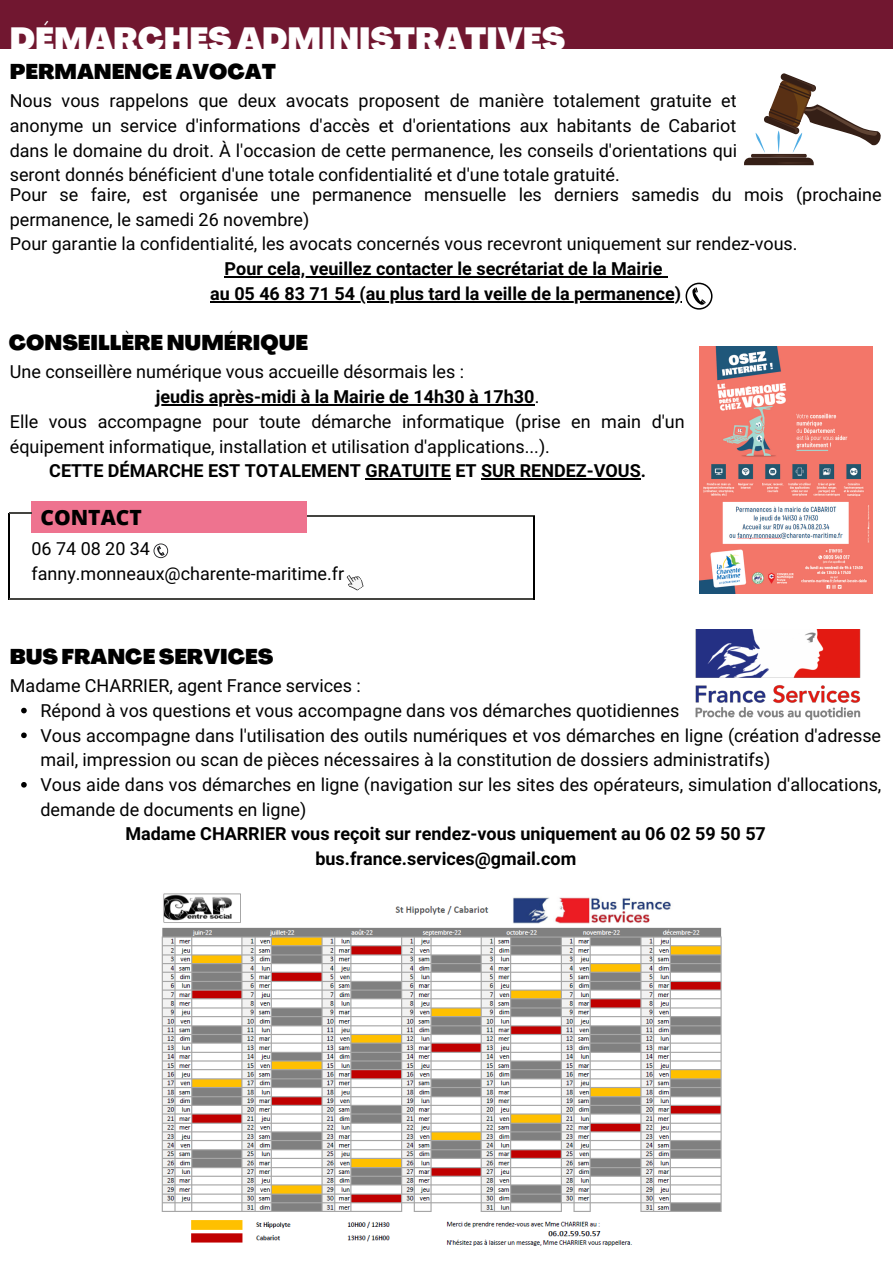
<style>
.page{position:relative;width:893px;height:1264px;background:#fff}
.page>*{position:absolute;margin:0;border:0;box-sizing:border-box;transform-origin:0 0}
.t1{font:900 31.5px "Agrandir";color:#fff}
.t2{font:900 21px "Agrandir";color:#000}
.t3{font:800 21px "Open Sans";color:#000}
.t4{font:18px/24.8px "Araboto";color:#000}
.t5{font:700 18px/24.8px "Araboto";color:#000;text-align:center}
.s1{font-weight:400}
</style>
<div class="page">
<div style="left:0;top:0;width:892px;height:49px;background:#711730"></div>
<hr style="left:9px;top:513px;width:1px;height:86px;background:#000">
<div style="left:32px;top:501px;width:275px;height:31px;background:#ee738f"></div>
<svg style="left:9px;top:512px;width:23px;height:1px"></svg>
<hr style="left:307px;top:515px;width:227px;height:1px;background:#444440">
<hr style="left:9px;top:598px;width:525px;height:1px;background:#444440">
<svg style="left:346px;top:575px;width:18px;height:16px"></svg>
<svg style="left:153px;top:543px;width:15px;height:15px"></svg>
<hr style="left:533px;top:516px;width:1px;height:83px;background:#000">
<img style="left:699px;top:346px;width:173px;height:247px">
<svg style="left:744px;top:73px;width:137px;height:92px"></svg>
<hr style="left:224px;top:276px;width:438px;height:1px;background:#000">
<hr style="left:210px;top:301px;width:471px;height:1px;background:#000">
<svg style="left:685px;top:283px;width:27px;height:26px"></svg>
<div style="left:687px;top:284px;width:24px;height:24px;background:#fff;border-radius:50%"></div>
<svg style="left:692px;top:287px;width:13px;height:18px"></svg>
<svg style="left:21px;top:707px;width:6px;height:6px"></svg>
<svg style="left:21px;top:732px;width:6px;height:6px"></svg>
<svg style="left:21px;top:782px;width:6px;height:5px"></svg>
<img style="left:695px;top:630px;width:166px;height:89px">
<img style="left:161px;top:893px;width:561px;height:353px">
<hr style="left:156px;top:404px;width:378px;height:1px;background:#000">
<hr style="left:365px;top:478px;width:86px;height:1px;background:#000">
<hr style="left:481px;top:478px;width:159px;height:1px;background:#000">
<h1 class="t1" style="left:10px;top:27px;width:556px">DÉMARCHES ADMINISTRATIVES</h1>
<p class="t2" style="left:10px;top:63px;width:268px">PERMANENCE AVOCAT</p>
<p class="t4" style="left:10px;top:89px;width:728px;text-align:justify">Nous vous rappelons que deux avocats proposent de manière totalement gratuite et anonyme un service d'informations d'accès et d'orientations aux habitants de Cabariot dans le domaine du droit. À l'occasion de cette permanence, les conseils d'orientations qui seront donnés bénéficient d'une totale confidentialité et d'une totale gratuité.</p>
<p class="t4" style="left:10px;top:183px;width:873px">Pour se faire, est organisée une permanence mensuelle les derniers samedis du mois (prochaine permanence, le samedi 26 novembre)<br>Pour garantie la confidentialité, les avocats concernés vous recevront uniquement sur rendez-vous.</p>
<p class="t5" style="left:210px;top:257px;width:472px">Pour cela, veuillez contacter le secrétariat de la Mairie<br>au 05 46 83 71 54 (au plus tard la veille de la permanence)</p>
<p class="t2" style="left:9px;top:334px;width:301px">CONSEILLÈRE NUMÉRIQUE</p>
<p class="t4" style="left:10px;top:360px;width:456px">Une conseillère numérique vous accueille désormais les :</p>
<p class="t5" style="left:156px;top:385px;width:385px">jeudis après-midi à la Mairie de 14h30 à 17h30<span class="s1">.</span></p>
<p class="t4" style="left:10px;top:410px;width:676px">Elle vous accompagne pour toute démarche informatique (prise en main d'un</p>
<p class="t4" style="left:10px;top:434px;width:541px">équipement informatique, installation et utilisation d'applications...).</p>
<p class="t5" style="left:49px;top:459px;width:598px">CETTE DÉMARCHE EST TOTALEMENT GRATUITE ET SUR RENDEZ-VOUS.</p>
<p class="t3" style="left:40px;top:502px;width:103px">CONTACT</p>
<p class="t4" style="left:32px;top:537px;width:314px">06 74 08 20 34 fanny.monneaux@charente-maritime.fr</p>
<p class="t2" style="left:10px;top:648px;width:265px">BUS FRANCE SERVICES</p>
<p class="t4" style="left:10px;top:674px;width:352px">Madame CHARRIER, agent France services :</p>
<p class="t4" style="left:40px;top:698px;width:842px">Répond à vos questions et vous accompagne dans vos démarches quotidiennes<br>Vous accompagne dans l'utilisation des outils numériques et vos démarches en ligne (création d'adresse mail, impression ou scan de pièces nécessaires à la constitution de dossiers administratifs)<br>Vous aide dans vos démarches en ligne (navigation sur les sites des opérateurs, simulation d'allocations, demande de documents en ligne)</p>
<p class="t5" style="left:125px;top:822px;width:642px">Madame CHARRIER vous reçoit sur rendez-vous uniquement au 06 02 59 50 57 bus.france.services@gmail.com</p>
</div>
